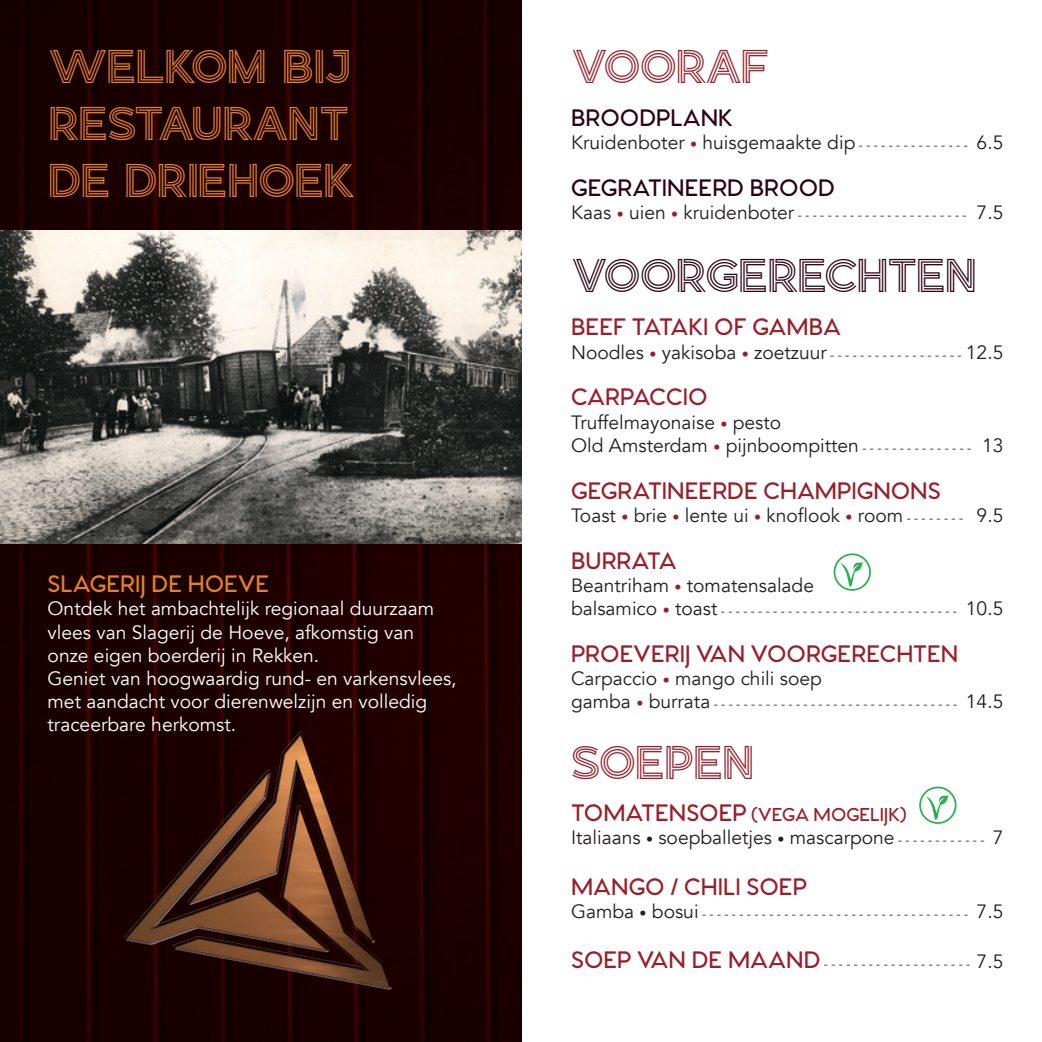
<style>
.page{position:relative;width:1042px;height:1042px;background:#fff}
.page>*{position:absolute;margin:0;border:0;box-sizing:border-box;transform-origin:0 0}
.t1{font:47.25px/56.7px "Retrolight";letter-spacing:-.025em;color:#e58128}
.t2{font:47.25px "Retrolight";letter-spacing:-.03em;color:#2a0212}
.t3{font:47.25px "Retrolight";letter-spacing:-.025em;color:#991e29}
.t4{font:600 24.5px "Venti CF";color:#991e29}
.t5{font:600 24.5px "Venti CF";color:#2a0212}
.t6{font:600 24.5px "Venti CF";color:#e58128}
.t7{font:19.25px/23.1px "Avenir";color:#231f20}
.t8{font:19.25px/23.1px "Avenir";color:#fff}
.t9{font:600 19.25px "Venti CF";color:#991e29}
.t10{font:12.25px "Avenir";color:#231f20}
.s1{font-size:14px;color:#991e29}
.s2{font-size:12.25px}
.s3{font-size:19.25px}
.s4{font-size:24.5px}
.s5{font-size:14px}
.s6{font-family:"Venti CF";font-weight:600;font-size:24.5px;color:#991e29}
</style>
<div class="page">
<img style="left:0;top:0;width:521px;height:1042px">
<img style="left:0;top:654px;width:519px;height:388px">
<svg style="left:833px;top:553px;width:38px;height:38px"></svg>
<svg style="left:919px;top:786px;width:37px;height:38px"></svg>
<img style="left:0;top:231px;width:521px;height:312px">
<h1 class="t1" style="left:48px;top:37px;width:310px">WELKOM BIJ<br>RESTAURANT<br>DE DRIEHOEK</h1>
<h1 class="t3" style="left:571px;top:36px;width:200px">VOORAF</h1>
<p class="t5" style="left:571px;top:102px;width:163px">BROODPLANK</p>
<p class="t7" style="left:571px;top:131px;width:434px">Kruidenboter <span class="s1">•</span> huisgemaakte dip <span class="s2">- - - - - - - - - - - - - - -</span> 6.5</p>
<p class="t5" style="left:571px;top:172px;width:265px">GEGRATINEERD BROOD</p>
<p class="t7" style="left:571px;top:201px;width:434px">Kaas <span class="s1">•</span> uien <span class="s1">•</span> kruidenboter <span class="s2">- - - - - - - - - - - - - - - - - - - - - - -</span> 7.5</p>
<p class="t6" style="left:48px;top:569px;width:223px">SLAGERIJ DE HOEVE</p>
<p class="t8" style="left:48px;top:598px;width:410px">Ontdek het ambachtelijk regionaal duurzaam vlees van Slagerij de Hoeve, afkomstig van onze eigen boerderij in Rekken.<br>Geniet van hoogwaardig rund- en varkensvlees, met aandacht voor dierenwelzijn en volledig traceerbare herkomst.</p>
<h1 class="t2" style="left:571px;top:244px;width:408px">VOORGERECHTEN</h1>
<p class="t4" style="left:571px;top:312px;width:272px">BEEF TATAKI OF GAMBA</p>
<p class="t7" style="left:571px;top:341px;width:434px">Noodles <span class="s1">•</span> yakisoba <span class="s1">•</span> zoetzuur <span class="s2">- - - - - - - - - - - - - - - - - -</span> 12.5</p>
<p class="t4" style="left:571px;top:382px;width:138px">CARPACCIO</p>
<p class="t7" style="left:571px;top:411px;width:434px">Truffelmayonaise <span class="s1">•</span> pesto<br>Old Amsterdam <span class="s1">•</span> pijnboompitten <span class="s2">- - - - - - - - - - - - - - -</span> 13</p>
<p class="t4" style="left:571px;top:475px;width:371px">GEGRATINEERDE CHAMPIGNONS</p>
<p class="t7" style="left:571px;top:504px;width:434px">Toast <span class="s1">•</span> brie <span class="s1">•</span> lente ui <span class="s1">•</span> knoflook <span class="s1">•</span> room <span class="s2">- - - - - - - -</span> 9.5</p>
<p class="t4" style="left:571px;top:545px;width:107px">BURRATA</p>
<p class="t7" style="left:571px;top:574px;width:244px">Beantriham <span class="s1">•</span> tomatensalade</p>
<p class="t10" style="left:571px;top:603px;width:434px"><span class="s3">balsamico</span> <span class="s1">•</span> <span class="s3">toast</span> - - - - - - - - - - - - - - - - - - - - - - - - - - - - - - - - <span class="s3">10.5</span></p>
<p class="t4" style="left:571px;top:638px;width:389px">PROEVERIJ VAN VOORGERECHTEN</p>
<p class="t7" style="left:571px;top:667px;width:252px">Carpaccio <span class="s1">•</span> mango chili soep</p>
<p class="t10" style="left:571px;top:696px;width:434px"><span class="s3">gamba</span> <span class="s1">•</span> <span class="s3">burrata</span> - - - - - - - - - - - - - - - - - - - - - - - - - - - - - - - - - <span class="s3">14.5</span></p>
<h1 class="t3" style="left:571px;top:731px;width:185px">SOEPEN</h1>
<p class="t9" style="left:571px;top:803px;width:337px"><span class="s4">TOMATENSOEP</span> (VEGA MOGELIJK)</p>
<p class="t7" style="left:571px;top:826px;width:434px">Italiaans <span class="s5">•</span> soepballetjes <span class="s5">•</span> mascarpone <span class="s2">- - - - - - - - - - - -</span> 7</p>
<p class="t4" style="left:571px;top:871px;width:237px">MANGO / CHILI SOEP</p>
<p class="t10" style="left:571px;top:906px;width:434px"><span class="s3">Gamba</span> <span class="s5">•</span> <span class="s3">bosui</span> - - - - - - - - - - - - - - - - - - - - - - - - - - - - - - - - - - - - <span class="s3">7.5</span></p>
<p class="t10" style="left:571px;top:956px;width:434px"><span class="s6">SOEP VAN DE MAAND</span> - - - - - - - - - - - - - - - - - - - - <span class="s3">7.5</span></p>
</div>
